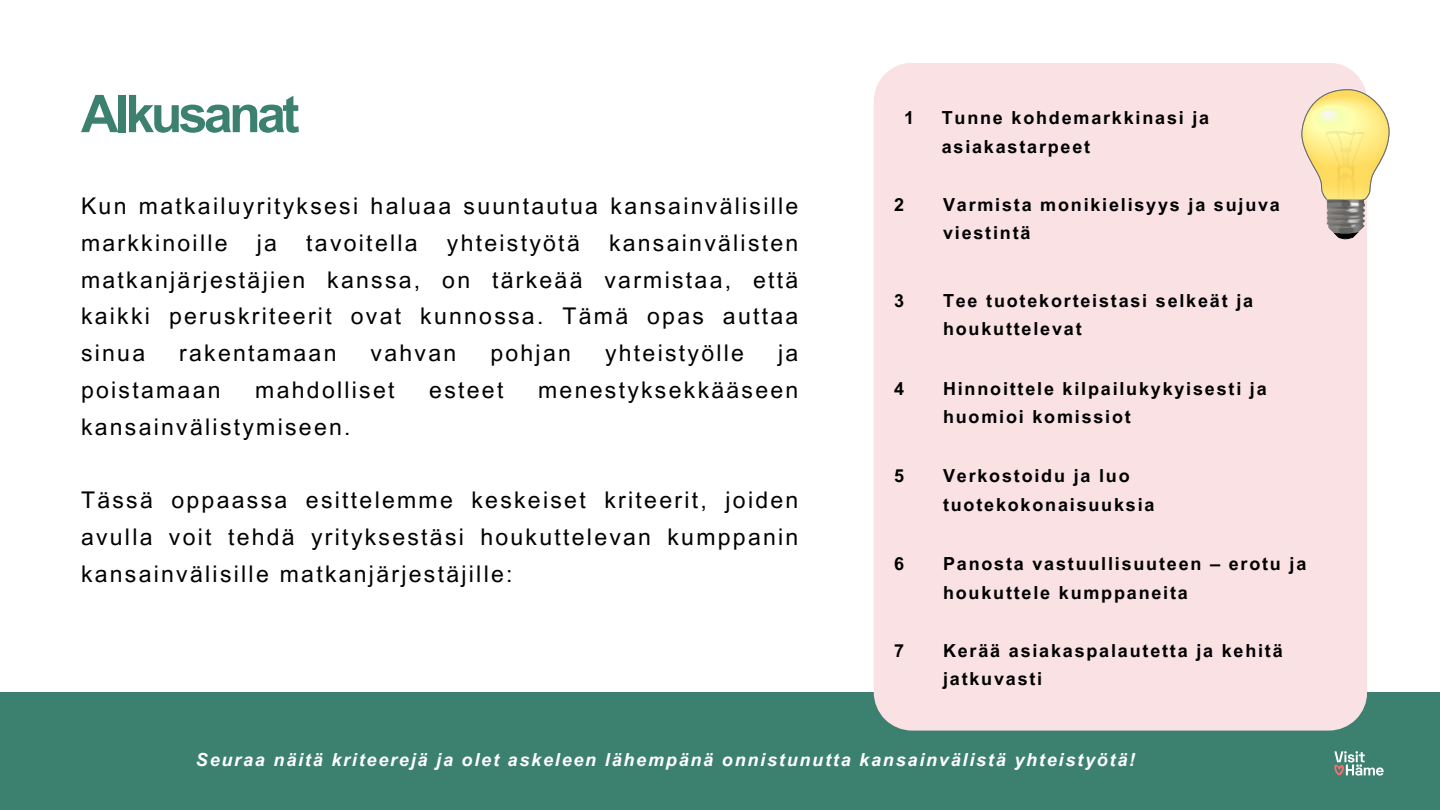
<style>
.page{position:relative;width:1440px;height:810px;background:#fff}
.page>*{position:absolute;margin:0;border:0;box-sizing:border-box;transform-origin:0 0}
.t1{font:700 52px "Arial MT Pro";letter-spacing:-.07em;color:#3c806f}
.t2{font:23px/36.8px "Arial MT Pro";letter-spacing:.1em;color:#000;text-align:justify}
.t3{font:700 18px/28.5px "Arial MT Pro";letter-spacing:.1em;color:#000}
.t4{font:italic 700 18px "Arial MT Pro";letter-spacing:.1em;color:#fff}
</style>
<div class="page">
<div style="left:0;top:692px;width:1440px;height:118px;background:#3c806f"></div>
<div style="left:874px;top:63px;width:493px;height:668px;background:#f9e1e4"></div>
<img style="left:1296px;top:82px;width:94px;height:128px">
<svg style="left:1302px;top:89px;width:87px;height:150px;background:#ebdba4"></svg>
<svg style="left:1334px;top:751px;width:50px;height:25px"></svg>
<h2 class="t1" style="left:81px;top:94px;width:220px">Alkusanat</h2>
<p class="t2" style="left:81px;top:190px;width:719px">Kun matkailuyrityksesi haluaa suuntautua kansainvälisille markkinoille</p>
<p class="t2" style="left:81px;top:227px;width:719px;text-indent:528px">kansainvälisten matkanjärjestäjien kanssa, on tärkeää varmistaa, että kaikki peruskriteerit ovat kunnossa. Tämä opas auttaa sinua</p>
<p class="t2" style="left:257px;top:227px;width:22px">ja</p>
<p class="t2" style="left:306px;top:227px;width:113px">tavoitella</p>
<p class="t2" style="left:447px;top:227px;width:134px">yhteistyötä</p>
<p class="t2" style="left:179px;top:337px;width:159px">rakentamaan</p>
<p class="t2" style="left:371px;top:337px;width:87px">vahvan</p>
<p class="t2" style="left:490px;top:337px;width:82px">pohjan</p>
<p class="t2" style="left:605px;top:337px;width:141px">yhteistyölle</p>
<p class="t2" style="left:778px;top:337px;width:22px">ja</p>
<p class="t2" style="left:81px;top:374px;width:141px">poistamaan</p>
<p class="t2" style="left:255px;top:374px;width:141px">mahdolliset</p>
<p class="t2" style="left:429px;top:374px;width:76px">esteet</p>
<p class="t2" style="left:538px;top:374px;width:262px">menestyksekkääseen</p>
<p class="t2" style="left:81px;top:411px;width:271px">kansainvälistymiseen.</p>
<p class="t2" style="left:81px;top:484px;width:719px">Tässä oppaassa esittelemme keskeiset kriteerit, joiden avulla voit tehdä yrityksestäsi houkuttelevan kumppanin kansainvälisille matkanjärjestäjille:</p>
<p class="t3" style="left:904px;top:106px;width:12px">1</p>
<p class="t3" style="left:942px;top:106px;width:269px">Tunne kohdemarkkinasi ja asiakastarpeet</p>
<p class="t3" style="left:894px;top:192px;width:12px">2</p>
<p class="t3" style="left:943px;top:192px;width:338px">Varmista monikielisyys ja sujuva viestintä</p>
<p class="t3" style="left:894px;top:288px;width:12px">3</p>
<p class="t3" style="left:943px;top:288px;width:312px">Tee tuotekorteistasi selkeät ja houkuttelevat</p>
<p class="t3" style="left:894px;top:376px;width:12px">4</p>
<p class="t3" style="left:943px;top:376px;width:325px">Hinnoittele kilpailukykyisesti ja huomioi komissiot</p>
<p class="t3" style="left:894px;top:464px;width:12px">5</p>
<p class="t3" style="left:943px;top:464px;width:213px">Verkostoidu ja luo tuotekokonaisuuksia</p>
<p class="t3" style="left:894px;top:552px;width:12px">6</p>
<p class="t3" style="left:943px;top:552px;width:365px">Panosta vastuullisuuteen – erotu ja houkuttele kumppaneita</p>
<h1 class="t3" style="left:894px;top:639px;width:12px">7</h1>
<p class="t3" style="left:943px;top:639px;width:341px">Kerää asiakaspalautetta ja kehitä jatkuvasti</p>
<h2 class="t4" style="left:196px;top:753px;width:941px">Seuraa näitä kriteerejä ja olet askeleen lähempänä onnistunutta kansainvälistä yhteistyötä!</h2>
</div>
